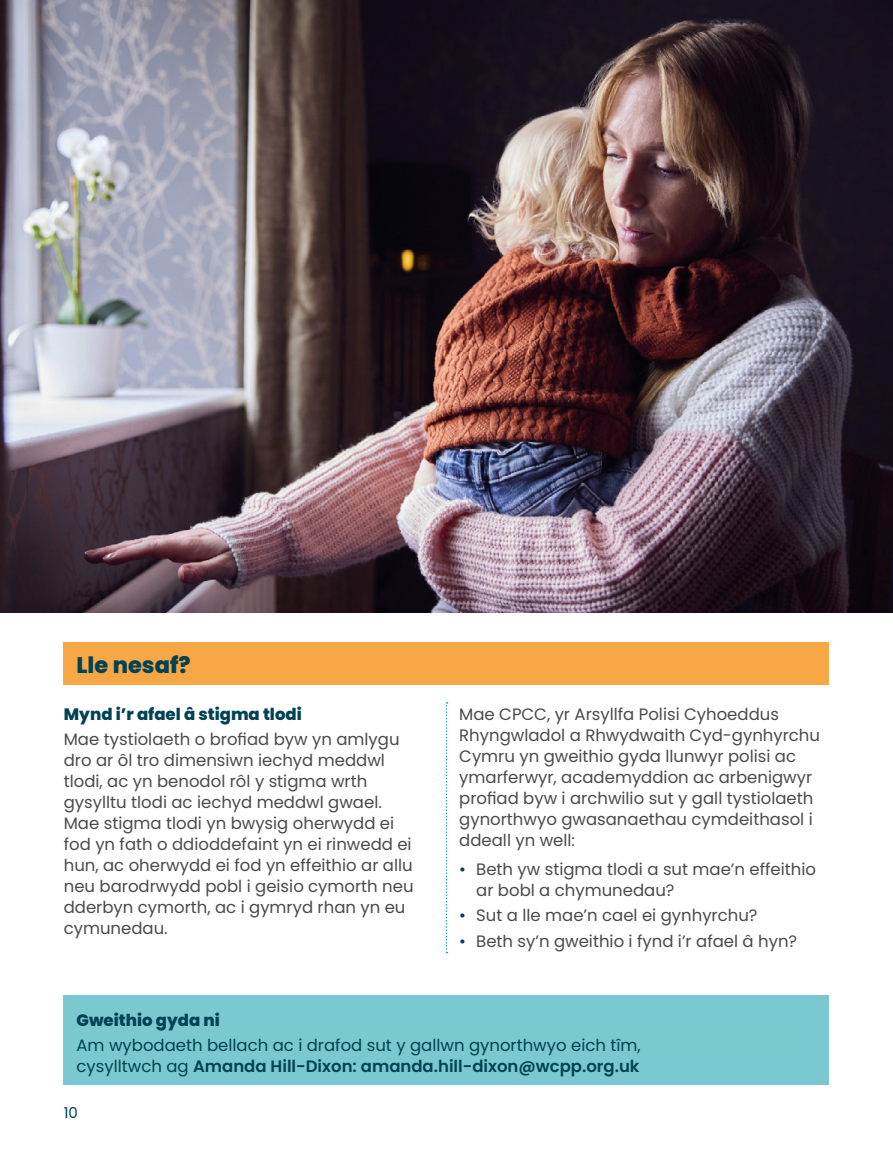
<style>
.page{position:relative;width:893px;height:1149px;background:#fff}
.page>*{position:absolute;margin:0;border:0;box-sizing:border-box;transform-origin:0 0}
.t1{font:800 22.5px "Poppins";color:#004253}
.t2{font:16.5px/21px "Poppins";color:#4a4a49}
.t3{font:16.5px/21px "Poppins";color:#004253}
.t4{font:800 16.5px "Poppins";color:#004253}
.t5{font:15px "Poppins";color:#004253}
.s1{color:#004253}
.s2{font-weight:600}
</style>
<div class="page">
<img style="left:0;top:0;width:893px;height:612px">
<div style="left:64px;top:995px;width:765px;height:89px;background:#7bc9d0"></div>
<div style="left:64px;top:642px;width:765px;height:43px;background:#f7a746"></div>
<svg style="left:446px;top:702px;width:1px;height:250px"></svg>
<h1 class="t1" style="left:77px;top:651px;width:116px">Lle nesaf?</h1>
<p class="t4" style="left:64px;top:704px;width:240px">Mynd i’r afael â stigma tlodi</p>
<p class="t2" style="left:64px;top:728px;width:351px">Mae tystiolaeth o brofiad byw yn amlygu dro ar ôl tro dimensiwn iechyd meddwl tlodi, ac yn benodol rôl y stigma wrth gysylltu tlodi ac iechyd meddwl gwael.<br>Mae stigma tlodi yn bwysig oherwydd ei fod yn fath o ddioddefaint yn ei rinwedd ei hun, ac oherwydd ei fod yn effeithio ar allu neu barodrwydd pobl i geisio cymorth neu dderbyn cymorth, ac i gymryd rhan yn eu cymunedau.</p>
<p class="t2" style="left:459px;top:703px;width:362px">Mae CPCC, yr Arsyllfa Polisi Cyhoeddus Rhyngwladol a Rhwydwaith Cyd-gynhyrchu Cymru yn gweithio gyda llunwyr polisi ac ymarferwyr, academyddion ac arbenigwyr profiad byw i archwilio sut y gall tystiolaeth gynorthwyo gwasanaethau cymdeithasol i ddeall yn well:</p>
<p class="t2" style="left:476px;top:858px;width:341px;text-indent:-17px"><span class="s1">•</span> Beth yw stigma tlodi a sut mae’n effeithio ar bobl a chymunedau?</p>
<p class="t2" style="left:459px;top:905px;width:300px"><span class="s1">•</span> Sut a lle mae’n cael ei gynhyrchu?</p>
<p class="t2" style="left:459px;top:930px;width:339px"><span class="s1">•</span> Beth sy’n gweithio i fynd i’r afael â hyn?</p>
<p class="t4" style="left:77px;top:1010px;width:145px">Gweithio gyda ni</p>
<p class="t3" style="left:77px;top:1034px;width:566px">Am wybodaeth bellach ac i drafod sut y gallwn gynorthwyo eich tîm, cysylltwch ag <span class="s2">Amanda Hill-Dixon: amanda.hill-dixon@wcpp.org.uk</span></p>
<p class="t5" style="left:64px;top:1103px;width:16px">10</p>
</div>
